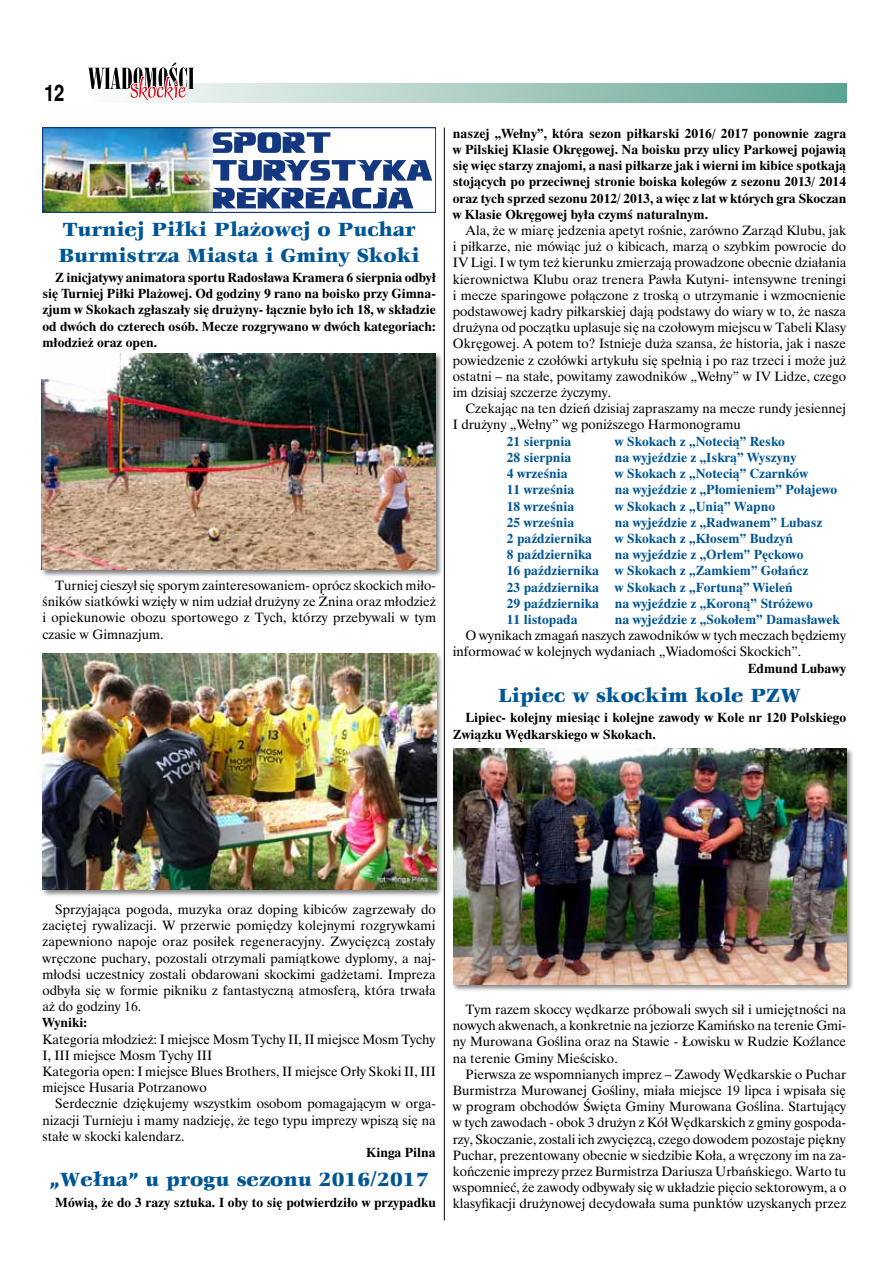
<style>
.page{position:relative;width:893px;height:1263px;background:#fff}
.page>*{position:absolute;margin:0;border:0;box-sizing:border-box;transform-origin:0 0}
.t1{font:700 22.5px "Switzerland Narrow";color:#000}
.t2{font:21px/25.2px "Veljovic Black CE Normal";color:#005694}
.t3{font:13.5px/16.2px "Time Ibis EE";color:#000;text-align:justify}
.t4{font:700 13.5px/16.2px "Time Ibis EE";color:#000;text-align:justify}
.t5{font:700 13.5px/16.2px "Time Ibis EE";color:#005694}
</style>
<div class="page">
<svg style="left:194px;top:83px;width:652px;height:19px;background:#a4c9c0"></svg>
<svg style="left:88px;top:63px;width:106px;height:39px"></svg>
<img style="left:46px;top:131px;width:167px;height:79px">
<div style="left:43px;top:128px;width:393px;height:85px;border:2px solid #14387f"></div>
<svg style="left:213px;top:132px;width:117px;height:21px"></svg>
<svg style="left:213px;top:160px;width:219px;height:21px"></svg>
<svg style="left:213px;top:188px;width:200px;height:20px"></svg>
<hr style="left:444px;top:128px;width:1px;height:1092px;background:#000">
<div style="left:40px;top:352px;width:403px;height:225px;background:#000;opacity:.5"></div>
<img style="left:42px;top:354px;width:393px;height:216px">
<div style="left:452px;top:747px;width:402px;height:245px;background:#000;opacity:.5"></div>
<img style="left:453px;top:748px;width:394px;height:237px">
<div style="left:41px;top:652px;width:403px;height:245px;background:#000;opacity:.5"></div>
<img style="left:43px;top:654px;width:393px;height:236px">
<h1 class="t1" style="left:44px;top:80px;width:22px">12</h1>
<h2 class="t2" style="left:59px;top:218px;width:363px">Turniej Piłki Plażowej o Puchar<br>Burmistrza Miasta i Gminy Skoki</h2>
<p class="t4" style="left:43px;top:269px;width:395px;text-indent:13px">Z inicjatywy animatora sportu Radosława Kramera 6 sierpnia odbył się Turniej Piłki Plażowej. Od godziny 9 rano na boisko przy Gimna&shy;zjum w Skokach zgłaszały się drużyny- łącznie było ich 18, w składzie od dwóch do czterech osób. Mecze rozgrywano w dwóch kategoriach: młodzież oraz open.</p>
<p class="t3" style="left:43px;top:577px;width:395px;text-indent:13px">Turniej cieszył się sporym zainteresowaniem- oprócz skockich miło&shy;śników siatkówki wzięły w nim udział drużyny ze Żnina oraz młodzież i opiekunowie obozu sportowego z Tych, którzy przebywali w tym czasie w Gimnazjum.</p>
<p class="t4" style="left:453px;top:125px;width:395px">naszej „Wełny”, która sezon piłkarski 2016/ 2017 ponownie zagra w Pilskiej Klasie Okręgowej. Na boisku przy ulicy Parkowej pojawią się więc starzy znajomi, a nasi piłkarze jak i wierni im kibice spotkają stojących po przeciwnej stronie boiska kolegów z sezonu 2013/ 2014 oraz tych sprzed sezonu 2012/ 2013, a więc z lat w których gra Skoczan w Klasie Okręgowej była czymś naturalnym.</p>
<p class="t3" style="left:453px;top:222px;width:395px;text-indent:13px">Ala, że w miarę jedzenia apetyt rośnie, zarówno Zarząd Klubu, jak i piłkarze, nie mówiąc już o kibicach, marzą o szybkim powrocie do IV Ligi. I w tym też kierunku zmierzają prowadzone obecnie działania kierownictwa Klubu oraz trenera Pawła Kutyni- intensywne treningi i mecze sparingowe połączone z troską o utrzymanie i wzmocnienie podstawowej kadry piłkarskiej dają podstawy do wiary w to, że nasza drużyna od początku uplasuje się na czołowym miejscu w Tabeli Klasy Okręgowej. A potem to? Istnieje duża szansa, że historia, jak i nasze powiedzenie z czołówki artykułu się spełnią i po raz trzeci i może już ostatni – na stałe, powitamy zawodników „Wełny” w IV Lidze, czego im dzisiaj szczerze życzymy.</p>
<p class="t3" style="left:453px;top:400px;width:395px;text-indent:13px">Czekając na ten dzień dzisiaj zapraszamy na mecze rundy jesiennej<br>I drużyny „Wełny” wg poniższego Harmonogramu</p>
<p class="t5" style="left:507px;top:433px;width:66px">21 sierpnia</p>
<p class="t5" style="left:615px;top:433px;width:172px">w Skokach z „Notecią” Resko</p>
<p class="t5" style="left:507px;top:449px;width:66px">28 sierpnia</p>
<p class="t5" style="left:615px;top:449px;width:183px">na wyjeździe z „Iskrą” Wyszyny</p>
<p class="t5" style="left:507px;top:465px;width:62px">4 września</p>
<p class="t5" style="left:615px;top:465px;width:195px">w Skokach z „Notecią” Czarnków</p>
<p class="t5" style="left:507px;top:481px;width:69px">11 września</p>
<p class="t5" style="left:615px;top:481px;width:224px">na wyjeździe z „Płomieniem” Połajewo</p>
<p class="t5" style="left:507px;top:498px;width:69px">18 września</p>
<p class="t5" style="left:615px;top:498px;width:162px">w Skokach z „Unią” Wapno</p>
<p class="t5" style="left:507px;top:514px;width:69px">25 września</p>
<p class="t5" style="left:615px;top:514px;width:209px">na wyjeździe z „Radwanem” Lubasz</p>
<p class="t5" style="left:507px;top:530px;width:87px">2 października</p>
<p class="t5" style="left:615px;top:530px;width:180px">w Skokach z „Kłosem” Budzyń</p>
<p class="t5" style="left:507px;top:546px;width:87px">8 października</p>
<p class="t5" style="left:507px;top:546px;width:307px;text-indent:108px">na wyjeździe z „Orłem” Pęckowo 16 października w Skokach z „Zamkiem” Gołańcz 23 października w Skokach z „Fortuną” Wieleń<br>29 października na wyjeździe z „Koroną” Stróżewo 11 listopada</p>
<p class="t5" style="left:615px;top:611px;width:226px">na wyjeździe z „Sokołem” Damasławek</p>
<p class="t3" style="left:453px;top:627px;width:395px;text-indent:13px">O wynikach zmagań naszych zawodników w tych meczach będziemy informować w kolejnych wydaniach „Wiadomości Skockich”.</p>
<p class="t4" style="left:748px;top:660px;width:100px">Edmund Lubawy</p>
<h2 class="t2" style="left:498px;top:683px;width:304px">Lipiec w skockim kole PZW</h2>
<p class="t4" style="left:453px;top:709px;width:395px;text-indent:13px">Lipiec- kolejny miesiąc i kolejne zawody w Kole nr 120 Polskiego<br>Związku Wędkarskiego w Skokach.</p>
<p class="t3" style="left:43px;top:901px;width:395px;text-indent:13px">Sprzyjająca pogoda, muzyka oraz doping kibiców zagrzewały do zaciętej rywalizacji. W przerwie pomiędzy kolejnymi rozgrywkami zapewniono napoje oraz posiłek regeneracyjny. Zwycięzcą zostały wręczone puchary, pozostali otrzymali pamiątkowe dyplomy, a naj&shy;młodsi uczestnicy zostali obdarowani skockimi gadżetami. Impreza odbyła się w formie pikniku z fantastyczną atmosferą, która trwała aż do godziny 16.</p>
<p class="t4" style="left:43px;top:1014px;width:46px">Wyniki:</p>
<p class="t3" style="left:43px;top:1031px;width:395px;text-align:left">Kategoria młodzież: I miejsce Mosm Tychy II, II miejsce Mosm Tychy I, III miejsce Mosm Tychy III<br>Kategoria open: I miejsce Blues Brothers, II miejsce Orły Skoki II, III miejsce Husaria Potrzanowo</p>
<p class="t3" style="left:43px;top:1095px;width:395px;text-indent:13px">Serdecznie dziękujemy wszystkim osobom pomagającym w orga&shy;nizacji Turnieju i mamy nadzieję, że tego typu imprezy wpiszą się na stałe w skocki kalendarz.</p>
<p class="t4" style="left:366px;top:1144px;width:71px">Kinga Pilna</p>
<h2 class="t2" style="left:50px;top:1168px;width:380px">„Wełna” u progu sezonu 2016/2017</h2>
<p class="t4" style="left:55px;top:1194px;width:382px">Mówią, że do 3 razy sztuka. I oby to się potwierdziło w przypadku</p>
<p class="t3" style="left:453px;top:1001px;width:395px;text-indent:13px">Tym razem skoccy wędkarze próbowali swych sił i umiejętności na nowych akwenach, a konkretnie na jeziorze Kamińsko na terenie Gmi&shy;ny Murowana Goślina oraz na Stawie - Łowisku w Rudzie Koźlance na terenie Gminy Mieścisko.</p>
<p class="t3" style="left:453px;top:1066px;width:395px;text-indent:13px">Pierwsza ze wspomnianych imprez – Zawody Wędkarskie o Puchar Burmistrza Murowanej Gośliny, miała miejsce 19 lipca i wpisała się w program obchodów Święta Gminy Murowana Goślina. Startujący w tych zawodach - obok 3 drużyn z Kół Wędkarskich z gminy gospoda&shy;rzy, Skoczanie, zostali ich zwycięzcą, czego dowodem pozostaje piękny Puchar, prezentowany obecnie w siedzibie Koła, a wręczony im na za&shy;kończenie imprezy przez Burmistrza Dariusza Urbańskiego. Warto tu wspomnieć, że zawody odbywały się w układzie pięcio sektorowym, a o klasyfikacji drużynowej decydowała suma punktów uzyskanych przez</p>
</div>
